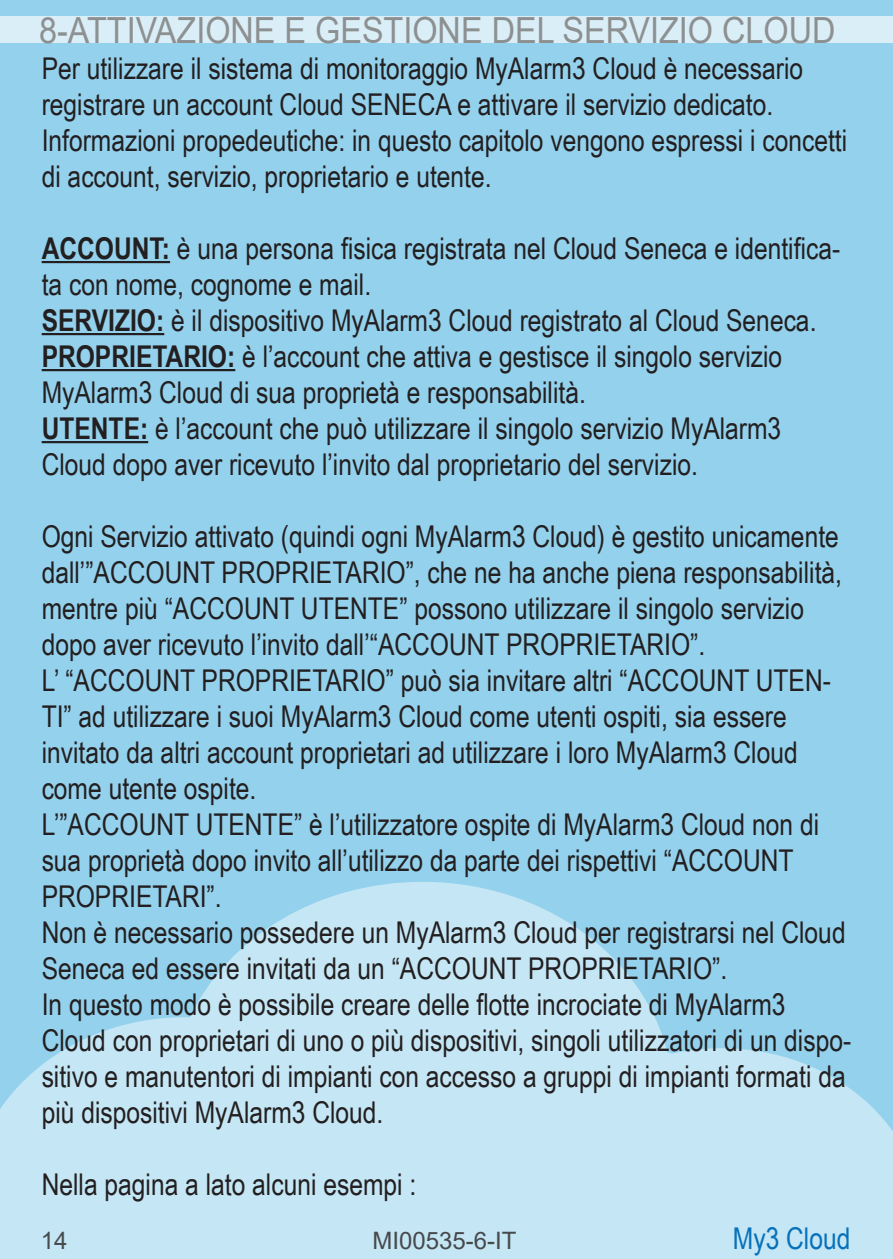
<style>
.page{position:relative;width:893px;height:1259px;background:#93d1ed}
.page>*{position:absolute;margin:0;border:0;box-sizing:border-box;transform-origin:0 0}
.t1{font:36px "Arial";color:#8d9091;scale:.9 1}
.t2{font:30px/36px "Arial Narrow";color:#231f20}
.t3{font:30px "Arial Narrow";color:#0671ba}
.t4{font:24px "Arial";color:#474a4c}
.s1{font-weight:700}
</style>
<div class="page">
<svg style="left:0;top:882px;width:893px;height:377px;fill:#c4e6f5"></svg>
<div style="left:0;top:16px;width:893px;height:27px;background:#daeef8"></div>
<hr style="left:42px;top:261px;width:128px;height:2px;background:#231f20">
<hr style="left:42px;top:333px;width:122px;height:2px;background:#231f20">
<hr style="left:42px;top:369px;width:193px;height:2px;background:#231f20">
<hr style="left:42px;top:441px;width:106px;height:2px;background:#231f20">
<p class="t1" style="left:39px;top:5px;width:886px">8-ATTIVAZIONE E GESTIONE DEL SERVIZIO CLOUD</p>
<p class="t2" style="left:42px;top:49px;width:807px">Per utilizzare il sistema di monitoraggio MyAlarm3 Cloud è necessario registrare un account Cloud SENECA e attivare il servizio dedicato.<br>Informazioni propedeutiche: in questo capitolo vengono espressi i concetti di account, servizio, proprietario e utente.</p>
<p class="t2" style="left:42px;top:229px;width:800px"><span class="s1">ACCOUNT:</span> è una persona fisica registrata nel Cloud Seneca e identifica&shy;ta con nome, cognome e mail.<br><span class="s1">SERVIZIO:</span> è il dispositivo MyAlarm3 Cloud registrato al Cloud Seneca.<br><span class="s1">PROPRIETARIO:</span> è l’account che attiva e gestisce il singolo servizio MyAlarm3 Cloud di sua proprietà e responsabilità.<br><span class="s1">UTENTE:</span> è l’account che può utilizzare il singolo servizio MyAlarm3<br>Cloud dopo aver ricevuto l’invito dal proprietario del servizio.</p>
<p class="t2" style="left:42px;top:517px;width:811px">Ogni Servizio attivato (quindi ogni MyAlarm3 Cloud) è gestito unicamente dall’”ACCOUNT PROPRIETARIO”, che ne ha anche piena responsabilità, mentre più “ACCOUNT UTENTE” possono utilizzare il singolo servizio dopo aver ricevuto l’invito dall’“ACCOUNT PROPRIETARIO”.<br>L’ “ACCOUNT PROPRIETARIO” può sia invitare altri “ACCOUNT UTEN-TI” ad utilizzare i suoi MyAlarm3 Cloud come utenti ospiti, sia essere invitato da altri account proprietari ad utilizzare i loro MyAlarm3 Cloud come utente ospite.<br>L’”ACCOUNT UTENTE” è l’utilizzatore ospite di MyAlarm3 Cloud non di sua proprietà dopo invito all’utilizzo da parte dei rispettivi “ACCOUNT PROPRIETARI”.<br>Non è necessario possedere un MyAlarm3 Cloud per registrarsi nel Cloud Seneca ed essere invitati da un “ACCOUNT PROPRIETARIO”.<br>In questo modo è possibile creare delle flotte incrociate di MyAlarm3<br>Cloud con proprietari di uno o più dispositivi, singoli utilizzatori di un dispo&shy;sitivo e manutentori di impianti con accesso a gruppi di impianti formati da più dispositivi MyAlarm3 Cloud.</p>
<p class="t2" style="left:42px;top:1165px;width:376px">Nella pagina a lato alcuni esempi :</p>
<p class="t4" style="left:41px;top:1223px;width:28px">14</p>
<p class="t4" style="left:372px;top:1223px;width:146px">MI00535-6-IT</p>
<p class="t3" style="left:733px;top:1216px;width:119px">My3 Cloud</p>
</div>
